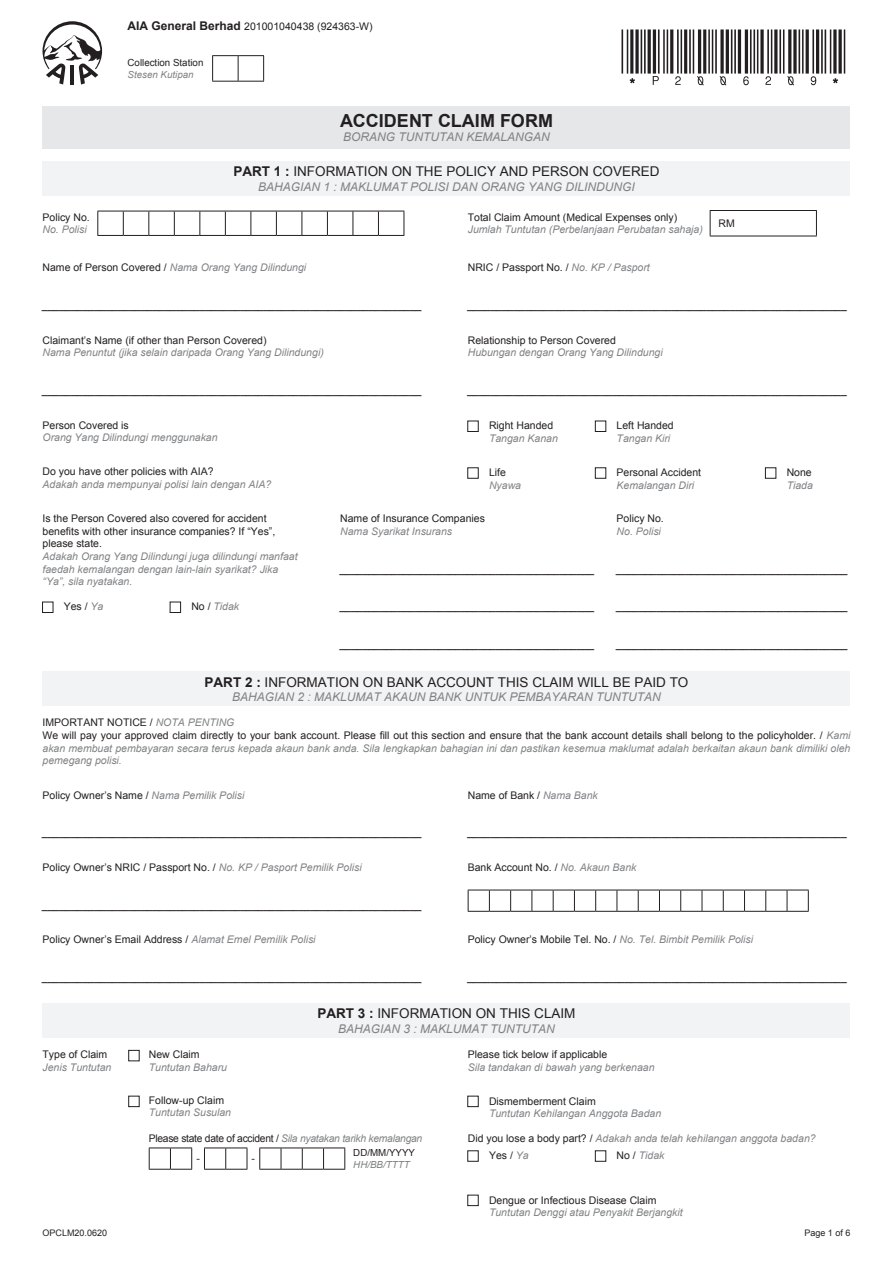
<style>
.page{position:relative;width:893px;height:1263px;background:#fff}
.page>*{position:absolute;margin:0;border:0;box-sizing:border-box;transform-origin:0 0}
.t1{font:700 18px "Arial";color:#231f20}
.t2{font:13.5px "Arial";color:#231f20}
.t3{font:italic 12px "Arial";color:#808285}
.t4{font:italic 10.5px/12.6px "Arial";color:#808285}
.t5{font:italic 10.5px "Arial";color:#231f20}
.t6{font:10.5px/12.6px "Arial";color:#231f20}
.t7{font:italic 10.5px/20.9px "Arial";letter-spacing:-.025em;color:#808285}
.t8{font:9.75px "Arial";color:#231f20}
.t9{font:italic 9.75px "Arial";color:#808285}
.t10{font:9px "Arial";color:#231f20}
.s1{font-weight:700;font-size:12px}
.s2{font-weight:700}
.s3{font-style:normal;color:#231f20}
.s4{font-style:italic;color:#808285}
</style>
<div class="page">
<svg style="left:43px;top:21px;width:59px;height:64px"></svg>
<svg style="left:212px;top:55px;width:52px;height:27px"></svg>
<div style="left:43px;top:106px;width:807px;height:43px;background:#e6e7e9"></div>
<div style="left:43px;top:162px;width:807px;height:34px;background:#f2f3f4"></div>
<svg style="left:97px;top:211px;width:308px;height:25px"></svg>
<svg style="left:816px;top:211px;width:1px;height:25px"></svg>
<hr style="left:710px;top:210px;width:107px;height:1px;background:#231f20">
<hr style="left:710px;top:236px;width:107px;height:1px;background:#231f20">
<svg style="left:710px;top:211px;width:1px;height:25px"></svg>
<div style="left:467px;top:421px;width:12px;height:11px;border:1px solid #231f20"></div>
<div style="left:595px;top:421px;width:11px;height:11px;border:1px solid #231f20"></div>
<div style="left:467px;top:467px;width:12px;height:12px;border:1px solid #231f20"></div>
<div style="left:595px;top:467px;width:11px;height:12px;border:1px solid #231f20"></div>
<div style="left:765px;top:467px;width:11px;height:12px;border:1px solid #231f20"></div>
<div style="left:42px;top:602px;width:11px;height:11px;border:1px solid #231f20"></div>
<div style="left:170px;top:602px;width:11px;height:11px;border:1px solid #231f20"></div>
<div style="left:43px;top:1003px;width:807px;height:34px;background:#f2f3f4"></div>
<div style="left:128px;top:1050px;width:12px;height:11px;border:1px solid #231f20"></div>
<div style="left:128px;top:1096px;width:12px;height:11px;border:1px solid #231f20"></div>
<svg style="left:149px;top:1147px;width:196px;height:23px"></svg>
<div style="left:467px;top:1096px;width:12px;height:11px;border:1px solid #231f20"></div>
<div style="left:467px;top:1150px;width:12px;height:12px;border:1px solid #231f20"></div>
<div style="left:595px;top:1150px;width:11px;height:12px;border:1px solid #231f20"></div>
<div style="left:467px;top:1195px;width:12px;height:11px;border:1px solid #231f20"></div>
<div style="left:43px;top:672px;width:807px;height:34px;background:#f2f3f4"></div>
<svg style="left:468px;top:890px;width:341px;height:22px"></svg>
<img style="left:621px;top:29px;width:225px;height:57px">
<p class="t6" style="left:43px;top:211px;width:49px">Policy No.</p>
<p class="t4" style="left:43px;top:224px;width:46px">No. Polisi</p>
<p class="t6" style="left:128px;top:20px;width:247px"><span class="s1">AIA General Berhad</span> 201001040438 (924363-W)</p>
<p class="t8" style="left:128px;top:56px;width:77px">Collection Station</p>
<p class="t9" style="left:128px;top:68px;width:68px">Stesen Kutipan</p>
<h1 class="t1" style="left:340px;top:109px;width:214px">ACCIDENT CLAIM FORM</h1>
<p class="t3" style="left:343px;top:129px;width:208px">BORANG TUNTUTAN KEMALANGAN</p>
<p class="t2" style="left:233px;top:163px;width:428px"><span class="s2">PART 1 :</span> INFORMATION ON THE POLICY AND PERSON COVERED</p>
<p class="t3" style="left:258px;top:179px;width:378px">BAHAGIAN 1 : MAKLUMAT POLISI DAN ORANG YANG DILINDUNGI</p>
<p class="t6" style="left:468px;top:211px;width:211px">Total Claim Amount (Medical Expenses only)</p>
<p class="t4" style="left:468px;top:224px;width:237px">Jumlah Tuntutan (Perbelanjaan Perubatan sahaja)</p>
<p class="t6" style="left:719px;top:217px;width:18px">RM</p>
<p class="t4" style="left:43px;top:261px;width:265px"><span class="s3">Name of Person Covered /</span> Nama Orang Yang Dilindungi</p>
<p class="t5" style="left:43px;top:299px;width:381px">_________________________________________________________________</p>
<p class="t6" style="left:468px;top:261px;width:184px">NRIC / Passport No. / <span class="s4">No. KP / Pasport</span></p>
<p class="t5" style="left:468px;top:299px;width:381px">_________________________________________________________________</p>
<p class="t6" style="left:43px;top:334px;width:226px">Claimant’s Name (if other than Person Covered)</p>
<p class="t4" style="left:43px;top:346px;width:283px">Nama Penuntut (jika selain daripada Orang Yang Dilindungi)</p>
<p class="t5" style="left:43px;top:383px;width:381px">_________________________________________________________________</p>
<p class="t6" style="left:468px;top:334px;width:150px">Relationship to Person Covered</p>
<p class="t4" style="left:468px;top:346px;width:196px">Hubungan dengan Orang Yang Dilindungi</p>
<p class="t5" style="left:468px;top:383px;width:381px">_________________________________________________________________</p>
<p class="t6" style="left:43px;top:419px;width:88px">Person Covered is</p>
<p class="t4" style="left:43px;top:431px;width:177px">Orang Yang Dilindungi menggunakan</p>
<p class="t6" style="left:489px;top:419px;width:66px">Right Handed</p>
<p class="t6" style="left:617px;top:419px;width:59px">Left Handed</p>
<p class="t4" style="left:489px;top:432px;width:70px">Tangan Kanan</p>
<p class="t4" style="left:617px;top:432px;width:55px">Tangan Kiri</p>
<p class="t6" style="left:43px;top:465px;width:172px">Do you have other policies with AIA?</p>
<p class="t4" style="left:43px;top:478px;width:230px">Adakah anda mempunyai polisi lain dengan AIA?</p>
<p class="t6" style="left:489px;top:466px;width:18px">Life</p>
<p class="t6" style="left:617px;top:466px;width:86px">Personal Accident</p>
<p class="t6" style="left:787px;top:466px;width:27px">None</p>
<p class="t4" style="left:489px;top:479px;width:34px">Nyawa</p>
<p class="t4" style="left:617px;top:479px;width:79px">Kemalangan Diri</p>
<p class="t4" style="left:787px;top:479px;width:28px">Tiada</p>
<p class="t6" style="left:43px;top:512px;width:234px">Is the Person Covered also covered for accident benefits with other insurance companies? If “Yes”, please state.</p>
<p class="t4" style="left:43px;top:550px;width:257px">Adakah Orang Yang Dilindungi juga dilindungi manfaat faedah kemalangan dengan lain-lain syarikat? Jika “Ya”, sila nyatakan.</p>
<p class="t6" style="left:64px;top:600px;width:41px">Yes / <span class="s4">Ya</span></p>
<p class="t4" style="left:191px;top:600px;width:49px"><span class="s3">No /</span> Tidak</p>
<p class="t6" style="left:340px;top:512px;width:146px">Name of Insurance Companies</p>
<p class="t4" style="left:340px;top:525px;width:114px">Nama Syarikat Insurans</p>
<p class="t5" style="left:340px;top:562px;width:256px">____________________________________________</p>
<p class="t5" style="left:340px;top:600px;width:256px">____________________________________________</p>
<p class="t5" style="left:340px;top:638px;width:256px">____________________________________________</p>
<p class="t6" style="left:617px;top:512px;width:49px">Policy No.</p>
<p class="t4" style="left:617px;top:525px;width:46px">No. Polisi</p>
<p class="t5" style="left:617px;top:562px;width:233px">________________________________________</p>
<p class="t5" style="left:617px;top:600px;width:233px">________________________________________</p>
<p class="t5" style="left:617px;top:638px;width:233px">________________________________________</p>
<p class="t2" style="left:205px;top:673px;width:485px"><span class="s2">PART 2 :</span> INFORMATION ON BANK ACCOUNT THIS CLAIM WILL BE PAID TO</p>
<p class="t3" style="left:232px;top:689px;width:430px">BAHAGIAN 2 : MAKLUMAT AKAUN BANK UNTUK PEMBAYARAN TUNTUTAN</p>
<p class="t4" style="left:43px;top:716px;width:809px"><span class="s3">IMPORTANT NOTICE /</span> NOTA PENTING<br><span class="s3">We will pay your approved claim directly to your bank account. Please fill out this section and ensure that the bank account details shall belong to the policyholder. /</span> Kami akan membuat pembayaran secara terus kepada akaun bank anda. Sila lengkapkan bahagian ini dan pastikan kesemua maklumat adalah berkaitan akaun bank dimiliki oleh pemegang polisi.</p>
<p class="t6" style="left:43px;top:789px;width:203px">Policy Owner’s Name / <span class="s4">Nama Pemilik Polisi</span></p>
<p class="t5" style="left:43px;top:826px;width:381px">_________________________________________________________________</p>
<p class="t6" style="left:468px;top:789px;width:132px">Name of Bank / <span class="s4">Nama Bank</span></p>
<p class="t5" style="left:468px;top:826px;width:381px">_________________________________________________________________</p>
<p class="t6" style="left:43px;top:861px;width:321px">Policy Owner’s NRIC / Passport No. / <span class="s4">No. KP / Pasport Pemilik Polisi</span></p>
<p class="t5" style="left:43px;top:898px;width:381px">_________________________________________________________________</p>
<p class="t6" style="left:43px;top:933px;width:275px">Policy Owner’s Email Address / <span class="s4">Alamat Emel Pemilik Polisi</span></p>
<p class="t5" style="left:43px;top:970px;width:381px">_________________________________________________________________</p>
<p class="t6" style="left:468px;top:861px;width:170px">Bank Account No. / <span class="s4">No. Akaun Bank</span></p>
<p class="t6" style="left:468px;top:933px;width:287px">Policy Owner’s Mobile Tel. No. / <span class="s4">No. Tel. Bimbit Pemilik Polisi</span></p>
<p class="t5" style="left:468px;top:970px;width:381px">_________________________________________________________________</p>
<p class="t6" style="left:43px;top:1048px;width:66px">Type of Claim</p>
<p class="t4" style="left:43px;top:1061px;width:70px">Jenis Tuntutan</p>
<p class="t6" style="left:149px;top:1048px;width:52px">New Claim</p>
<p class="t4" style="left:149px;top:1061px;width:80px">Tuntutan Baharu</p>
<p class="t2" style="left:317px;top:1005px;width:260px"><span class="s2">PART 3 :</span> INFORMATION ON THIS CLAIM</p>
<p class="t3" style="left:338px;top:1021px;width:218px">BAHAGIAN 3 : MAKLUMAT TUNTUTAN</p>
<p class="t6" style="left:468px;top:1048px;width:141px">Please tick below if applicable</p>
<p class="t4" style="left:468px;top:1061px;width:188px">Sila tandakan di bawah yang berkenaan</p>
<p class="t6" style="left:149px;top:1094px;width:77px">Follow-up Claim</p>
<p class="t4" style="left:149px;top:1106px;width:84px">Tuntutan Susulan</p>
<p class="t7" style="left:196px;top:1127px;width:227px;text-indent:-48px"><span class="s3">Please state date of accident /</span> Sila nyatakan tarikh kemalangan <span class="s3">-</span></p>
<p class="t6" style="left:252px;top:1152px;width:5px">-</p>
<p class="t8" style="left:353px;top:1146px;width:63px">DD/MM/YYYY</p>
<p class="t9" style="left:353px;top:1158px;width:58px">HH/BB/TTTT</p>
<p class="t6" style="left:489px;top:1095px;width:108px">Dismemberment Claim</p>
<p class="t4" style="left:489px;top:1107px;width:174px">Tuntutan Kehilangan Anggota Badan</p>
<p class="t4" style="left:489px;top:1130px;width:328px;line-height:16.8px;text-indent:-21px"><span class="s3">Did you lose a body part? /</span> Adakah anda telah kehilangan anggota badan?<br><span class="s3">Yes /</span> Ya</p>
<p class="t4" style="left:617px;top:1149px;width:49px"><span class="s3">No /</span> Tidak</p>
<p class="t6" style="left:489px;top:1193px;width:169px">Dengue or Infectious Disease Claim</p>
<p class="t4" style="left:489px;top:1206px;width:195px">Tuntutan Denggi atau Penyakit Berjangkit</p>
<p class="t10" style="left:43px;top:1226px;width:66px">OPCLM20.0620</p>
<p class="t10" style="left:804px;top:1226px;width:48px">Page 1 of 6</p>
</div>
